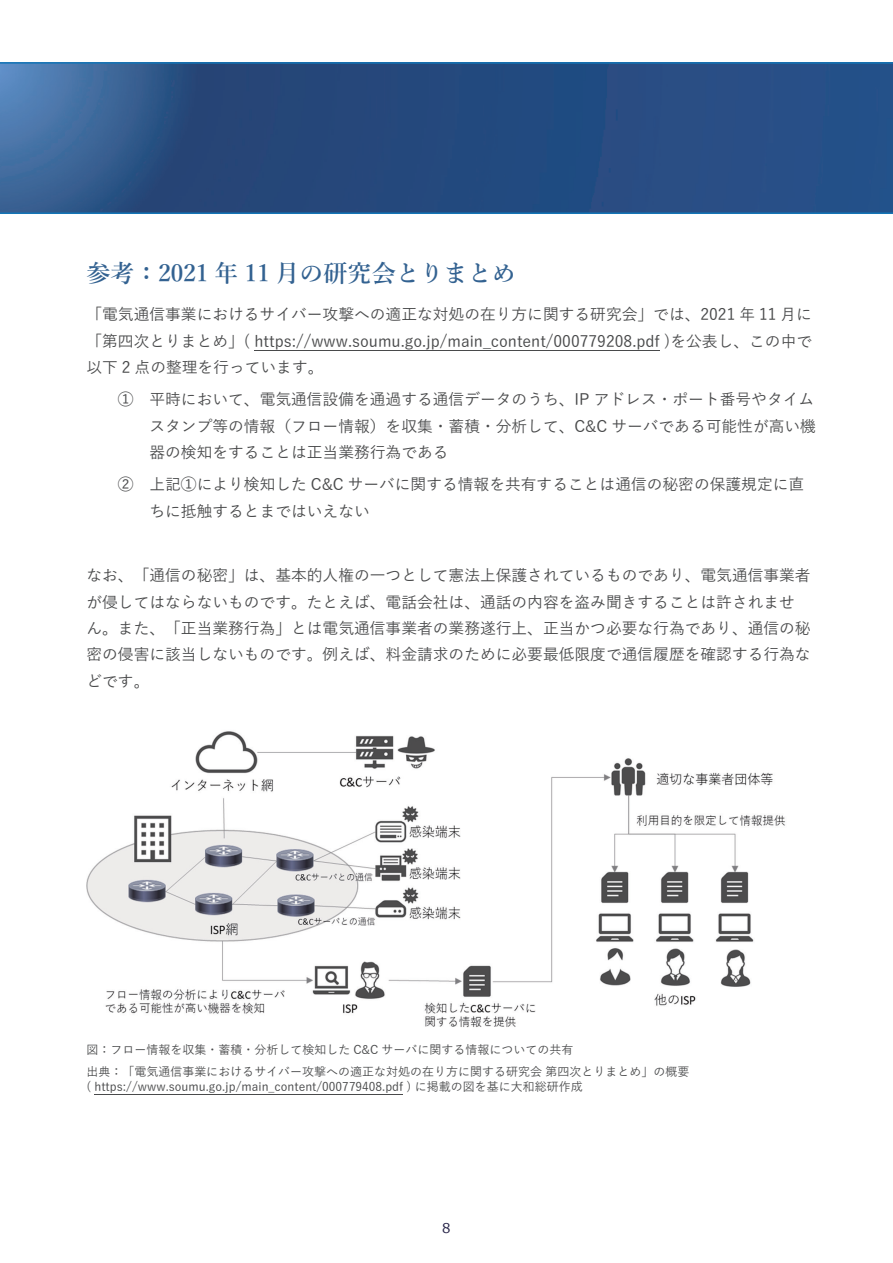
<style>
.page{position:relative;width:893px;height:1263px;background:#fff}
.page>*{position:absolute;margin:0;border:0;box-sizing:border-box;transform-origin:0 0}
.t1{font:600 24px "Yu Mincho";color:#336291}
.t2{font:500 15.75px/26.4px "Yu Gothic";color:#494a4b;text-align:justify}
.t3{font:13.5px "Meiryo UI";color:#292549}
.t4{font:500 12px/22.5px "Yu Gothic";color:#494a4b}
.s1{color:#282549}
</style>
<div class="page">
<svg style="left:0;top:62px;width:893px;height:152px;background:#295085"></svg>
<hr style="left:254px;top:350px;width:406px;height:1px;background:#494a4b">
<hr style="left:94px;top:1094px;width:309px;height:1px;background:#494a4b">
<img style="left:86px;top:731px;width:700px;height:297px">
<h1 class="t1" style="left:86px;top:260px;width:431px">参考：2021 年 11 月の研究会とりまとめ</h1>
<p class="t2" style="left:86px;top:299px;width:727px">「電気通信事業におけるサイバー攻撃への適正な対処の在り方に関する研究会」では、2021 年 11 月に「第四次とりまとめ」( https://www.soumu.go.jp/main_content/000779208.pdf )を公表し、この中で以下 2 点の整理を行っています。</p>
<p class="t2" style="left:149px;top:384px;width:668px;text-indent:-31px">① 平時において、電気通信設備を通過する通信データのうち、IP アドレス・ポート番号やタイムスタンプ等の情報（フロー情報）を収集・蓄積・分析して、C&amp;C サーバである可能性が高い機器の検知をすることは正当業務行為である</p>
<p class="t2" style="left:149px;top:469px;width:656px;text-indent:-32px">② 上記①により検知した C&amp;C サーバに関する情報を共有することは通信の秘密の保護規定に直ちに抵触するとまではいえない</p>
<p class="t2" style="left:86px;top:560px;width:726px;text-align:left">なお、「通信の秘密」は、基本的人権の一つとして憲法上保護されているものであり、電気通信事業者が侵してはならないものです。たとえば、電話会社は、通話の内容を盗み聞きすることは許されません。また、「正当業務行為」とは電気通信事業者の業務遂行上、正当かつ必要な行為であり、通信の秘密の侵害に該当しないものです。例えば、料金請求のために必要最低限度で通信履歴を確認する行為などです。</p>
<p class="t4" style="left:86px;top:1037px;width:604px">図：フロー情報を収集・蓄積・分析して検知した C&amp;C サーバに関する情報についての共有<br>出典：「電気通信事業におけるサイバー攻撃への適正な対処の在り方に関する研究会 第四次とりまとめ」の概要</p>
<p class="t4" style="left:86px;top:1074px;width:498px">( https://www.soumu.go.jp/main_content/000779408.pdf ) に掲載の図を基に大和総研作成</p>
<p class="t3" style="left:434px;top:1218px;width:18px">8<span class="s1">8</span></p>
</div>
